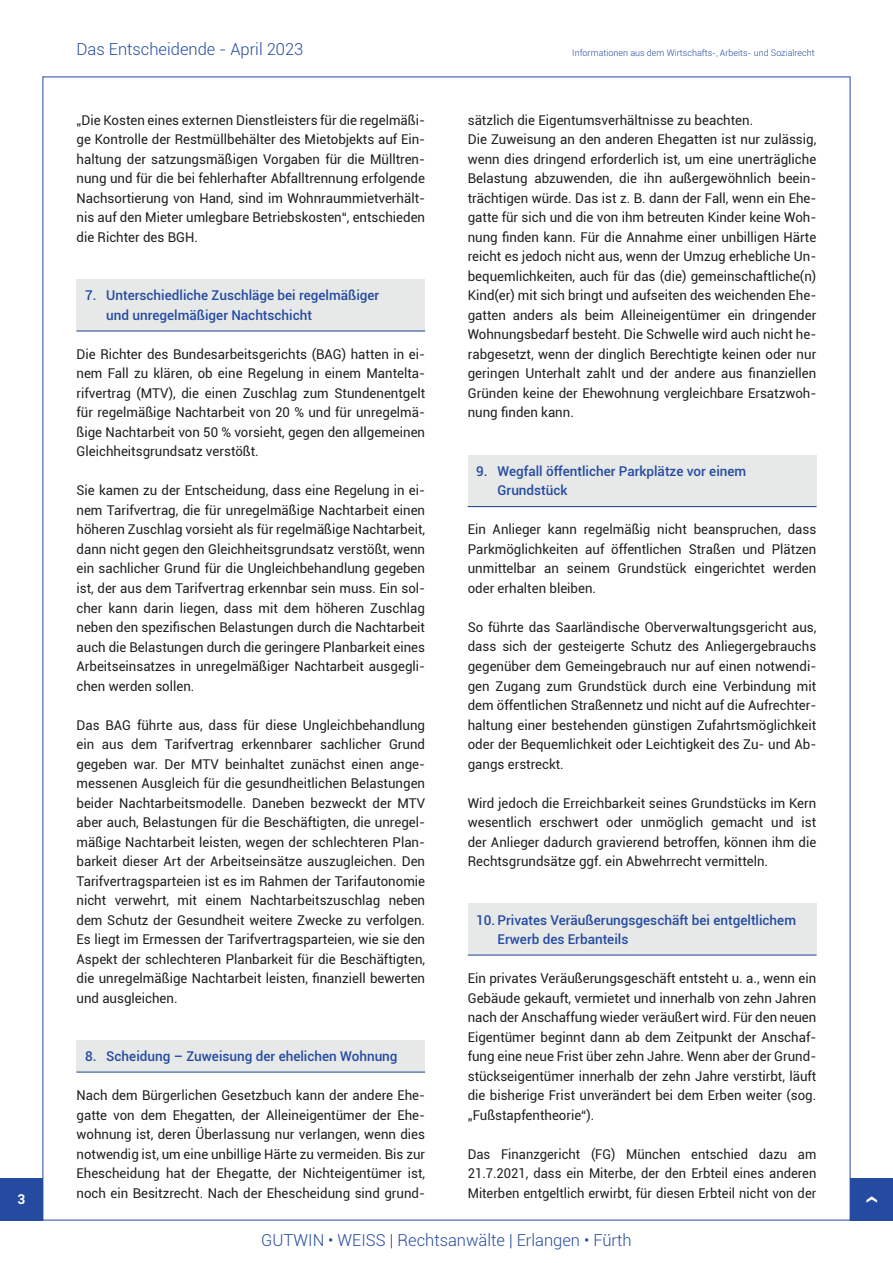
<style>
.page{position:relative;width:893px;height:1263px;background:#fff}
.page>*{position:absolute;margin:0;border:0;box-sizing:border-box;transform-origin:0 0}
.t1{font:700 27px "Roboto";color:#fff}
.t2{font:300 16.5px "Roboto";color:#244ba0}
.t3{font:13.5px/19.5px "Roboto";color:#231f20;text-align:justify}
.t4{font:500 13.5px/19.5px "Roboto";color:#244ba0}
.t5{font:13.5px/19.5px "Roboto";color:#231f20;text-align:justify;scale:.96 1}
.t6{font:700 13.5px "Roboto";color:#fff}
.t7{font:300 9px "Roboto";color:#244ba0}
</style>
<div class="page">
<div style="left:0;top:1178px;width:43px;height:42px;background:#244ba0"></div>
<div style="left:850px;top:1178px;width:43px;height:42px;background:#244ba0"></div>
<div style="left:77px;top:280px;width:348px;height:52px;background:#e7e8e8"></div>
<hr style="left:77px;top:331px;width:348px;height:1px;background:#244ba0">
<div style="left:77px;top:1040px;width:348px;height:33px;background:#e7e8e8"></div>
<hr style="left:77px;top:1072px;width:348px;height:1px;background:#244ba0">
<div style="left:468px;top:455px;width:348px;height:52px;background:#e7e8e8"></div>
<hr style="left:468px;top:506px;width:348px;height:1px;background:#244ba0">
<div style="left:468px;top:904px;width:348px;height:52px;background:#e7e8e8"></div>
<hr style="left:468px;top:955px;width:348px;height:1px;background:#244ba0">
<p class="t2" style="left:77px;top:38px;width:228px">Das Entscheidende - April 2023</p>
<p class="t7" style="left:572px;top:46px;width:244px">Informationen aus dem Wirtschafts-, Arbeits- und Sozialrecht</p>
<p class="t3" style="left:77px;top:110px;width:350px">„Die Kosten eines externen Dienstleisters für die regelmäßi&shy;ge Kontrolle der Restmüllbehälter des Mietobjekts auf Ein&shy;haltung der satzungsmäßigen Vorgaben für die Mülltren&shy;nung und für die bei fehlerhafter Abfalltrennung erfolgende Nachsortierung von Hand, sind im Wohnraummietverhält&shy;nis auf den Mieter umlegbare Betriebskosten“, entschieden die Richter des BGH.</p>
<p class="t3" style="left:468px;top:110px;width:350px;text-align:left">sätzlich die Eigentumsverhältnisse zu beachten.<br>Die Zuweisung an den anderen Ehegatten ist nur zulässig, wenn dies dringend erforderlich ist, um eine unerträgliche Belastung abzuwenden, die ihn außergewöhnlich beein&shy;trächtigen würde. Das ist z. B. dann der Fall, wenn ein Ehe&shy;gatte für sich und die von ihm betreuten Kinder keine Woh&shy;nung finden kann. Für die Annahme einer unbilligen Härte reicht es jedoch nicht aus, wenn der Umzug erhebliche Un&shy;bequemlichkeiten, auch für das (die) gemeinschaftliche(n)<br>Kind(er) mit sich bringt und aufseiten des weichenden Ehe&shy;gatten anders als beim Alleineigentümer ein dringender Wohnungsbedarf besteht. Die Schwelle wird auch nicht he&shy;rabgesetzt, wenn der dinglich Berechtigte keinen oder nur geringen Unterhalt zahlt und der andere aus finanziellen Gründen keine der Ehewohnung vergleichbare Ersatzwoh&shy;nung finden kann.</p>
<p class="t4" style="left:106px;top:285px;width:275px;text-indent:-21px">7. Unterschiedliche Zuschläge bei regelmäßiger und unregelmäßiger Nachtschicht</p>
<p class="t3" style="left:77px;top:344px;width:350px">Die Richter des Bundesarbeitsgerichts (BAG) hatten in ei&shy;nem Fall zu klären, ob eine Regelung in einem Mantelta&shy;rifvertrag (MTV), die einen Zuschlag zum Stundenentgelt für regelmäßige Nachtarbeit von 20 % und für unregelmä&shy;ßige Nachtarbeit von 50 % vorsieht, gegen den allgemeinen Gleichheitsgrundsatz verstößt.</p>
<p class="t3" style="left:77px;top:480px;width:350px">Sie kamen zu der Entscheidung, dass eine Regelung in ei&shy;nem Tarifvertrag, die für unregelmäßige Nachtarbeit einen höheren Zuschlag vorsieht als für regelmäßige Nachtarbeit, dann nicht gegen den Gleichheitsgrundsatz verstößt, wenn ein sachlicher Grund für die Ungleichbehandlung gegeben ist, der aus dem Tarifvertrag erkennbar sein muss. Ein sol&shy;cher kann darin liegen, dass mit dem höheren Zuschlag neben den spezifischen Belastungen durch die Nachtarbeit auch die Belastungen durch die geringere Planbarkeit eines Arbeitseinsatzes in unregelmäßiger Nachtarbeit ausgegli&shy;chen werden sollen.</p>
<p class="t3" style="left:77px;top:714px;width:350px">Das BAG führte aus, dass für diese Ungleichbehandlung ein aus dem Tarifvertrag erkennbarer sachlicher Grund gegeben war. Der MTV beinhaltet zunächst einen ange&shy;messenen Ausgleich für die gesundheitlichen Belastungen beider Nachtarbeitsmodelle. Daneben bezweckt der MTV aber auch, Belastungen für die Beschäftigten, die unregel&shy;mäßige Nachtarbeit leisten, wegen der schlechteren Plan&shy;barkeit dieser Art der Arbeitseinsätze auszugleichen. Den Tarifvertragsparteien ist es im Rahmen der Tarifautonomie nicht verwehrt, mit einem Nachtarbeitszuschlag neben dem Schutz der Gesundheit weitere Zwecke zu verfolgen.<br>Es liegt im Ermessen der Tarifvertragsparteien, wie sie den Aspekt der schlechteren Planbarkeit für die Beschäftigten, die unregelmäßige Nachtarbeit leisten, finanziell bewerten und ausgleichen.</p>
<p class="t4" style="left:497px;top:461px;width:250px;text-indent:-21px">9. Wegfall öffentlicher Parkplätze vor einem<br>Grundstück</p>
<p class="t3" style="left:468px;top:519px;width:350px">Ein Anlieger kann regelmäßig nicht beanspruchen, dass Parkmöglichkeiten auf öffentlichen Straßen und Plätzen unmittelbar an seinem Grundstück eingerichtet werden oder erhalten bleiben.</p>
<p class="t3" style="left:468px;top:617px;width:350px">So führte das Saarländische Oberverwaltungsgericht aus, dass sich der gesteigerte Schutz des Anliegergebrauchs gegenüber dem Gemeingebrauch nur auf einen notwendi&shy;gen Zugang zum Grundstück durch eine Verbindung mit dem öffentlichen Straßennetz und nicht auf die Aufrechter&shy;haltung einer bestehenden günstigen Zufahrtsmöglichkeit oder der Bequemlichkeit oder Leichtigkeit des Zu- und Ab&shy;gangs erstreckt.</p>
<p class="t3" style="left:468px;top:792px;width:350px">Wird jedoch die Erreichbarkeit seines Grundstücks im Kern wesentlich erschwert oder unmöglich gemacht und ist der Anlieger dadurch gravierend betroffen, können ihm die Rechtsgrundsätze ggf. ein Abwehrrecht vermitteln.</p>
<p class="t4" style="left:497px;top:909px;width:300px;text-indent:-21px">10. Privates Veräußerungsgeschäft bei entgeltlichem<br>Erwerb des Erbanteils</p>
<p class="t3" style="left:468px;top:968px;width:350px">Ein privates Veräußerungsgeschäft entsteht u. a., wenn ein Gebäude gekauft, vermietet und innerhalb von zehn Jahren nach der Anschaffung wieder veräußert wird. Für den neuen Eigentümer beginnt dann ab dem Zeitpunkt der Anschaf&shy;fung eine neue Frist über zehn Jahre. Wenn aber der Grund&shy;stückseigentümer innerhalb der zehn Jahre verstirbt, läuft die bisherige Frist unverändert bei dem Erben weiter (sog. „Fußstapfentheorie“).</p>
<p class="t5" style="left:468px;top:1143px;width:365px">Das Finanzgericht (FG) München entschied dazu am 21.7.2021, dass ein Miterbe, der den Erbteil eines anderen Miterben entgeltlich erwirbt, für diesen Erbteil nicht von der</p>
<p class="t4" style="left:85px;top:1046px;width:314px">8. Scheidung – Zuweisung der ehelichen Wohnung</p>
<p class="t3" style="left:77px;top:1085px;width:350px">Nach dem Bürgerlichen Gesetzbuch kann der andere Ehe&shy;gatte von dem Ehegatten, der Alleineigentümer der Ehe&shy;wohnung ist, deren Überlassung nur verlangen, wenn dies notwendig ist, um eine unbillige Härte zu vermeiden. Bis zur Ehescheidung hat der Ehegatte, der Nichteigentümer ist, noch ein Besitzrecht. Nach der Ehescheidung sind grund-</p>
<p class="t6" style="left:17px;top:1190px;width:9px">3</p>
<h1 class="t1" style="left:893px;top:1195px;width:10px;rotate:90deg">‹</h1>
<p class="t2" style="left:261px;top:1228px;width:372px">GUTWIN • WEISS | Rechtsanwälte | Erlangen • Fürth</p>
</div>
